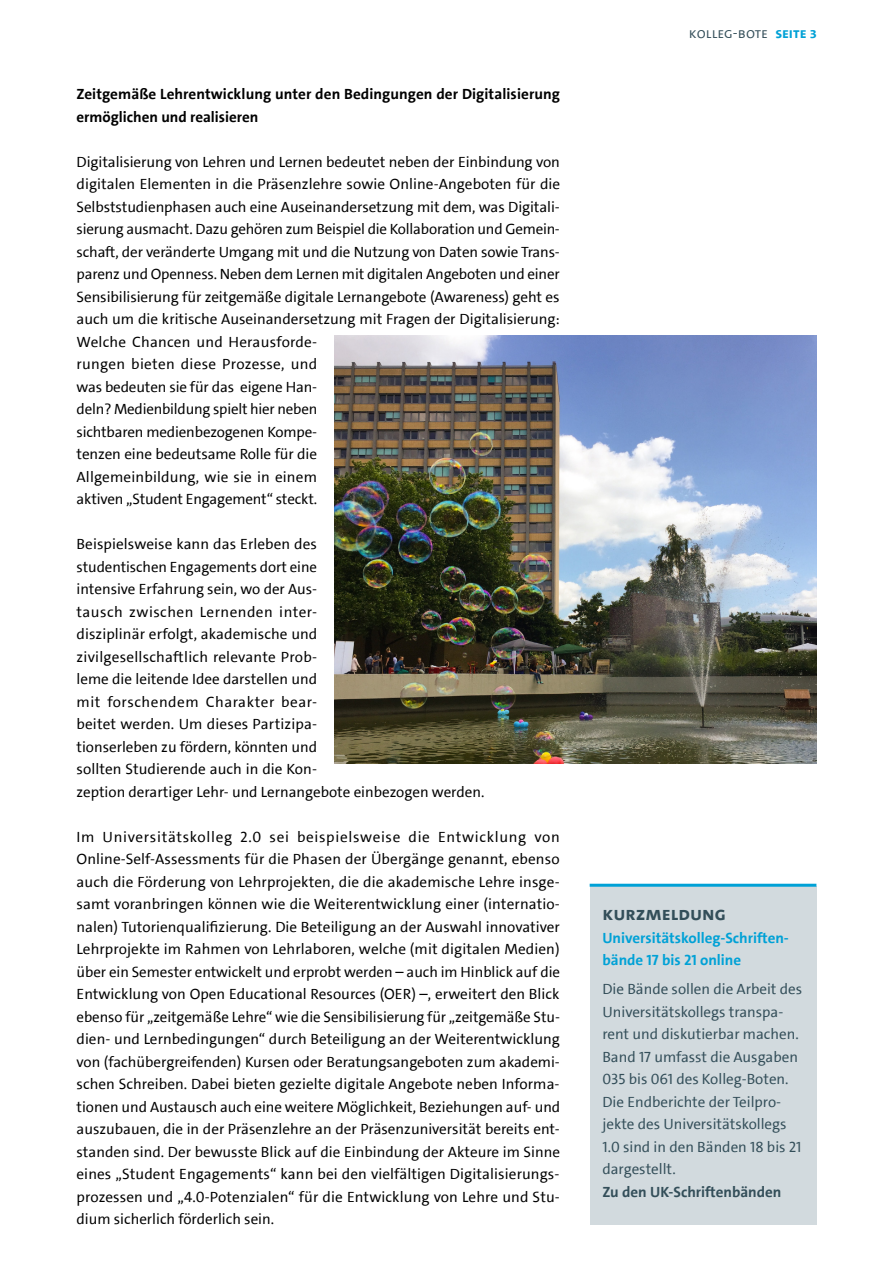
<style>
.page{position:relative;width:893px;height:1263px;background:#fff}
.page>*{position:absolute;margin:0;border:0;box-sizing:border-box;transform-origin:0 0}
.t1{font:19.5px "The Sans UHH Bold Caps";color:#334e59}
.t2{font:15px/22.5px "The Sans UHH";color:#000}
.t3{font:15px/22.5px "The Sans UHH";color:#334e59}
.t4{font:700 15px/22.5px "The Sans UHH";letter-spacing:.005em;color:#000}
.t5{font:700 15px/22.5px "The Sans UHH";color:#00a1d6}
.t6{font:700 15px "The Sans UHH";color:#334e59}
.t7{font:15px "The Sans UHH Semi Light Caps";color:#334e59}
.s1{font-family:"The Sans UHH Bold Caps";color:#00a1d6}
</style>
<div class="page">
<img style="left:334px;top:336px;width:482px;height:427px">
<div style="left:590px;top:887px;width:226px;height:338px;background:#d2dade"></div>
<hr style="left:590px;top:884px;width:226px;height:3px;background:#00a1d6">
<p class="t4" style="left:77px;top:83px;width:485px">Zeitgemäße Lehrentwicklung unter den Bedingungen der Digitalisierung ermöglichen und realisieren</p>
<p class="t2" style="left:77px;top:150px;width:485px">Digitalisierung von Lehren und Lernen bedeutet neben der Einbindung von digitalen Elementen in die Präsenzlehre sowie Online-Angeboten für die Selbststudienphasen auch eine Auseinandersetzung mit dem, was Digitali&shy;sierung ausmacht. Dazu gehören zum Beispiel die Kollaboration und Gemein&shy;schaft, der veränderte Umgang mit und die Nutzung von Daten sowie Trans&shy;parenz und Openness. Neben dem Lernen mit digitalen Angeboten und einer Sensibilisierung für zeitgemäße digitale Lernangebote (Awareness) geht es auch um die kritische Auseinandersetzung mit Fragen der Digitalisierung:<br>Welche Chancen und Herausforde-<br>rungen bieten diese Prozesse, und<br>was bedeuten sie für das eigene Han-<br>deln? Medienbildung spielt hier neben<br>sichtbaren medienbezogenen Kompe-<br>tenzen eine bedeutsame Rolle für die<br>Allgemeinbildung, wie sie in einem<br>aktiven „Student Engagement“ steckt.</p>
<p class="t2" style="left:77px;top:533px;width:409px">Beispielsweise kann das Erleben des<br>studentischen Engagements dort eine<br>intensive Erfahrung sein, wo der Aus-<br>tausch zwischen Lernenden inter-<br>disziplinär erfolgt, akademische und<br>zivilgesellschaftlich relevante Prob-<br>leme die leitende Idee darstellen und<br>mit forschendem Charakter bear-<br>beitet werden. Um dieses Partizipa-<br>tionserleben zu fördern, könnten und<br>sollten Studierende auch in die Kon-<br>zeption derartiger Lehr- und Lernangebote einbezogen werden.</p>
<p class="t2" style="left:77px;top:825px;width:485px">Im Universitätskolleg 2.0 sei beispielsweise die Entwicklung von Online-Self-Assessments für die Phasen der Übergänge genannt, ebenso auch die Förderung von Lehrprojekten, die die akademische Lehre insge&shy;samt voranbringen können wie die Weiterentwicklung einer (internatio&shy;nalen) Tutorienqualifizierung. Die Beteiligung an der Auswahl innovativer Lehrprojekte im Rahmen von Lehrlaboren, welche (mit digitalen Medien) über ein Semester entwickelt und erprobt werden – auch im Hinblick auf die Entwicklung von Open Educational Resources (OER) –, erweitert den Blick ebenso für „zeitgemäße Lehre“ wie die Sensibilisierung für „zeitgemäße Stu&shy;dien- und Lernbedingungen“ durch Beteiligung an der Weiterentwicklung von (fachübergreifenden) Kursen oder Beratungsangeboten zum akademi&shy;schen Schreiben. Dabei bieten gezielte digitale Angebote neben Informa&shy;tionen und Austausch auch eine weitere Möglichkeit, Beziehungen auf- und auszubauen, die in der Präsenzlehre an der Präsenzuniversität bereits ent&shy;standen sind. Der bewusste Blick auf die Einbindung der Akteure im Sinne eines „Student Engagements“ kann bei den vielfältigen Digitalisierungs&shy;prozessen und „4.0-Potenzialen“ für die Entwicklung von Lehre und Stu&shy;dium sicherlich förderlich sein.</p>
<p class="t7" style="left:689px;top:24px;width:129px">Kolleg-Bote <span class="s1">Seite 3</span></p>
<h1 class="t1" style="left:602px;top:901px;width:125px">Kurzmeldung</h1>
<p class="t5" style="left:602px;top:926px;width:188px">Universitätskolleg-Schriften&shy;bände 17 bis 21 online</p>
<p class="t3" style="left:602px;top:978px;width:201px">Die Bände sollen die Arbeit des<br>Universitätskollegs transpa&shy;rent und diskutierbar machen.<br>Band 17 umfasst die Ausgaben<br>035 bis 061 des Kolleg-Boten.<br>Die Endberichte der Teilpro&shy;jekte des Universitätskollegs<br>1.0 sind in den Bänden 18 bis 21 dargestellt.</p>
<p class="t6" style="left:602px;top:1182px;width:181px">Zu den UK-Schriftenbänden</p>
</div>
